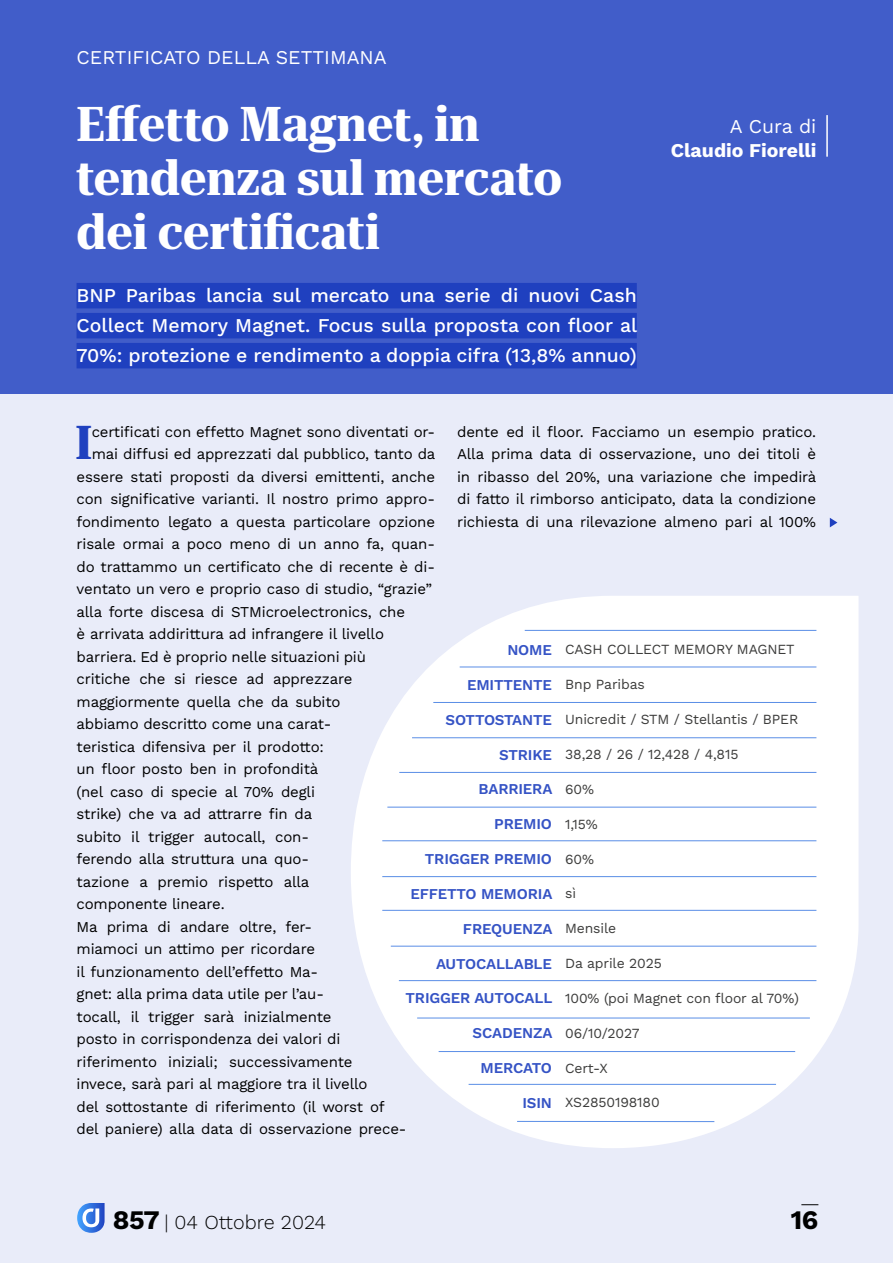
<style>
.page{position:relative;width:893px;height:1263px;background:#fff}
.page>*{position:absolute;margin:0;border:0;box-sizing:border-box;transform-origin:0 0}
.t1{font:700 semi-condensed 48px/54px "Roboto Serif 120 pt";color:#fff}
.t2{font:700 semi-condensed 46.65px "Roboto Serif 120 pt";color:#1f40bf}
.t3{font:700 26.7px "Work Sans";color:#000}
.t4{font:300 19.8px "Work Sans";color:#000}
.t5{font:500 19.5px/30px "Work Sans";color:#fff;text-align:justify}
.t6{font:19.5px "Work Sans";color:#fff}
.t7{font:700 19.5px "Work Sans";color:#fff}
.t8{font:15px/22.5px "Work Sans";letter-spacing:-.01em;color:#000;text-align:justify}
.t9{font:600 15px "Work Sans";letter-spacing:-.01em;color:#3553c5}
.t10{font:13.95px "Work Sans";letter-spacing:-.01em;color:#3c3c3b}
.s1{font-weight:600;font-size:15px;color:#3553c5}
.s2{font-weight:400;font-size:13.95px;color:#3c3c3b}
.s3{font-weight:700;font-size:26.7px}
</style>
<div class="page">
<div style="left:0;top:393px;width:893px;height:870px;background:#e9ecf9"></div>
<svg style="left:77px;top:1203px;width:28px;height:30px"></svg>
<svg style="left:801px;top:1204px;width:17px;height:1px"></svg>
<div style="left:0;top:0;width:893px;height:393px;background:#415dc9"></div>
<div style="left:77px;top:283px;width:560px;height:25px;background:#1f40bf"></div>
<div style="left:77px;top:313px;width:560px;height:25px;background:#1f40bf"></div>
<div style="left:77px;top:343px;width:560px;height:25px;background:#1f40bf"></div>
<hr style="left:826px;top:115px;width:2px;height:42px;background:#fff">
<svg style="left:830px;top:518px;width:7px;height:9px"></svg>
<svg style="left:351px;top:596px;width:507px;height:552px;fill:#fff"></svg>
<hr style="left:460px;top:667px;width:356px;height:1px;background:#5a8ee6">
<hr style="left:525px;top:630px;width:291px;height:1px;background:#5a8ee6">
<hr style="left:433px;top:702px;width:383px;height:1px;background:#5a8ee6">
<hr style="left:412px;top:737px;width:404px;height:1px;background:#5a8ee6">
<hr style="left:399px;top:772px;width:417px;height:1px;background:#5a8ee6">
<hr style="left:387px;top:807px;width:429px;height:1px;background:#5a8ee6">
<hr style="left:382px;top:840px;width:434px;height:1px;background:#5a8ee6">
<hr style="left:382px;top:876px;width:434px;height:1px;background:#5a8ee6">
<hr style="left:382px;top:910px;width:434px;height:1px;background:#5a8ee6">
<hr style="left:391px;top:946px;width:425px;height:1px;background:#5a8ee6">
<hr style="left:439px;top:1051px;width:356px;height:1px;background:#5a8ee6">
<hr style="left:469px;top:1084px;width:307px;height:1px;background:#5a8ee6">
<hr style="left:417px;top:1018px;width:393px;height:1px;background:#5a8ee6">
<hr style="left:399px;top:980px;width:417px;height:1px;background:#5a8ee6">
<hr style="left:517px;top:1121px;width:197px;height:1px;background:#5a8ee6">
<h3 class="t6" style="left:77px;top:43px;width:312px">CERTIFICATO DELLA SETTIMANA</h3>
<h1 class="t1" style="left:77px;top:94px;width:487px">Effetto Magnet, in tendenza sul mercato dei certificati</h1>
<h3 class="t5" style="left:77px;top:279px;width:562px">BNP Paribas lancia sul mercato una serie di nuovi Cash Collect Memory Magnet. Focus sulla proposta con floor al 70%: protezione e rendimento a doppia cifra (13,8% annuo)</h3>
<h3 class="t6" style="left:730px;top:112px;width:88px">A Cura di</h3>
<h3 class="t7" style="left:671px;top:135px;width:147px">Claudio Fiorelli</h3>
<h2 class="t2" style="left:75px;top:404px;width:18px">I</h2>
<p class="t8" style="left:92px;top:420px;width:345px">certificati con effetto Magnet sono diventati or-</p>
<p class="t8" style="left:457px;top:420px;width:361px">dente ed il floor. Facciamo un esempio pratico.<br>Alla prima data di osservazione, uno dei titoli è in ribasso del 20%, una variazione che impedirà di fatto il rimborso anticipato, data la condizione richiesta di una rilevazione almeno pari al 100%</p>
<p class="t8" style="left:92px;top:442px;width:345px">mai diffusi ed apprezzati dal pubblico, tanto da</p>
<p class="t8" style="left:77px;top:465px;width:360px">essere stati proposti da diversi emittenti, anche</p>
<p class="t8" style="left:77px;top:487px;width:360px">con significative varianti. Il nostro primo appro-</p>
<p class="t8" style="left:77px;top:510px;width:360px">fondimento legato a questa particolare opzione</p>
<p class="t8" style="left:77px;top:532px;width:360px">risale ormai a poco meno di un anno fa, quan-</p>
<p class="t8" style="left:77px;top:555px;width:360px">do trattammo un certificato che di recente è di-</p>
<p class="t8" style="left:77px;top:577px;width:357px">ventato un vero e proprio caso di studio, “grazie”</p>
<p class="t8" style="left:77px;top:600px;width:330px">alla forte discesa di STMicroelectronics, che</p>
<p class="t8" style="left:77px;top:622px;width:309px">è arrivata addirittura ad infrangere il livello</p>
<p class="t8" style="left:77px;top:645px;width:291px">barriera. Ed è proprio nelle situazioni più</p>
<p class="t8" style="left:77px;top:667px;width:277px">critiche che si riesce ad apprezzare</p>
<p class="t8" style="left:77px;top:690px;width:266px">maggiormente quella che da subito</p>
<p class="t8" style="left:77px;top:712px;width:256px">abbiamo descritto come una carat-</p>
<p class="t8" style="left:77px;top:735px;width:249px">teristica difensiva per il prodotto:</p>
<p class="t8" style="left:77px;top:757px;width:243px">un floor posto ben in profondità</p>
<p class="t8" style="left:77px;top:780px;width:240px">(nel caso di specie al 70% degli</p>
<p class="t8" style="left:77px;top:802px;width:237px">strike) che va ad attrarre fin da</p>
<p class="t8" style="left:77px;top:825px;width:234px">subito il trigger autocall, con-</p>
<p class="t8" style="left:77px;top:847px;width:234px">ferendo alla struttura una quo-</p>
<p class="t8" style="left:77px;top:870px;width:234px">tazione a premio rispetto alla</p>
<p class="t8" style="left:77px;top:892px;width:150px">componente lineare.</p>
<p class="t8" style="left:77px;top:915px;width:237px">Ma prima di andare oltre, fer-</p>
<p class="t8" style="left:77px;top:937px;width:240px">miamoci un attimo per ricordare</p>
<p class="t8" style="left:77px;top:960px;width:243px">il funzionamento dell’effetto Ma-</p>
<p class="t8" style="left:77px;top:982px;width:249px">gnet: alla prima data utile per l’au-</p>
<p class="t8" style="left:77px;top:1005px;width:257px">tocall, il trigger sarà inizialmente</p>
<p class="t8" style="left:77px;top:1027px;width:265px">posto in corrispondenza dei valori di</p>
<p class="t8" style="left:77px;top:1050px;width:277px">riferimento iniziali; successivamente</p>
<p class="t8" style="left:77px;top:1072px;width:293px">invece, sarà pari al maggiore tra il livello</p>
<p class="t8" style="left:77px;top:1095px;width:310px">del sottostante di riferimento (il worst of</p>
<p class="t8" style="left:77px;top:1117px;width:332px">del paniere) alla data di osservazione prece-</p>
<p class="t10" style="left:507px;top:639px;width:289px"><span class="s1">NOME</span> CASH COLLECT MEMORY MAGNET</p>
<p class="t10" style="left:467px;top:674px;width:179px"><span class="s1">EMITTENTE</span> Bnp Paribas</p>
<p class="t10" style="left:446px;top:709px;width:354px"><span class="s1">SOTTOSTANTE</span> Unicredit / STM / Stellantis / BPER</p>
<p class="t10" style="left:499px;top:744px;width:241px"><span class="s1">STRIKE</span> 38,28 / 26 / 12,428 / 4,815</p>
<p class="t9" style="left:479px;top:778px;width:117px">BARRIERA <span class="s2">60%</span></p>
<p class="t9" style="left:494px;top:813px;width:105px">PREMIO <span class="s2">1,15%</span></p>
<p class="t9" style="left:425px;top:848px;width:171px">TRIGGER PREMIO <span class="s2">60%</span></p>
<p class="t9" style="left:410px;top:882px;width:167px">EFFETTO MEMORIA <span class="s2">sì</span></p>
<p class="t9" style="left:463px;top:917px;width:155px">FREQUENZA <span class="s2">Mensile</span></p>
<p class="t9" style="left:436px;top:952px;width:227px">AUTOCALLABLE <span class="s2">Da aprile 2025</span></p>
<p class="t10" style="left:406px;top:987px;width:395px"><span class="s1">TRIGGER AUTOCALL</span> 100% (poi Magnet con floor al 70%)</p>
<p class="t10" style="left:473px;top:1022px;width:169px"><span class="s1">SCADENZA</span> 06/10/2027</p>
<p class="t9" style="left:481px;top:1057px;width:129px">MERCATO <span class="s2">Cert-X</span></p>
<p class="t10" style="left:522px;top:1092px;width:139px"><span class="s1">ISIN</span> XS2850198180</p>
<h3 class="t4" style="left:113px;top:1207px;width:215px"><span class="s3">857</span> | 04 Ottobre 2024</h3>
<h3 class="t3" style="left:791px;top:1199px;width:29px">16</h3>
</div>
